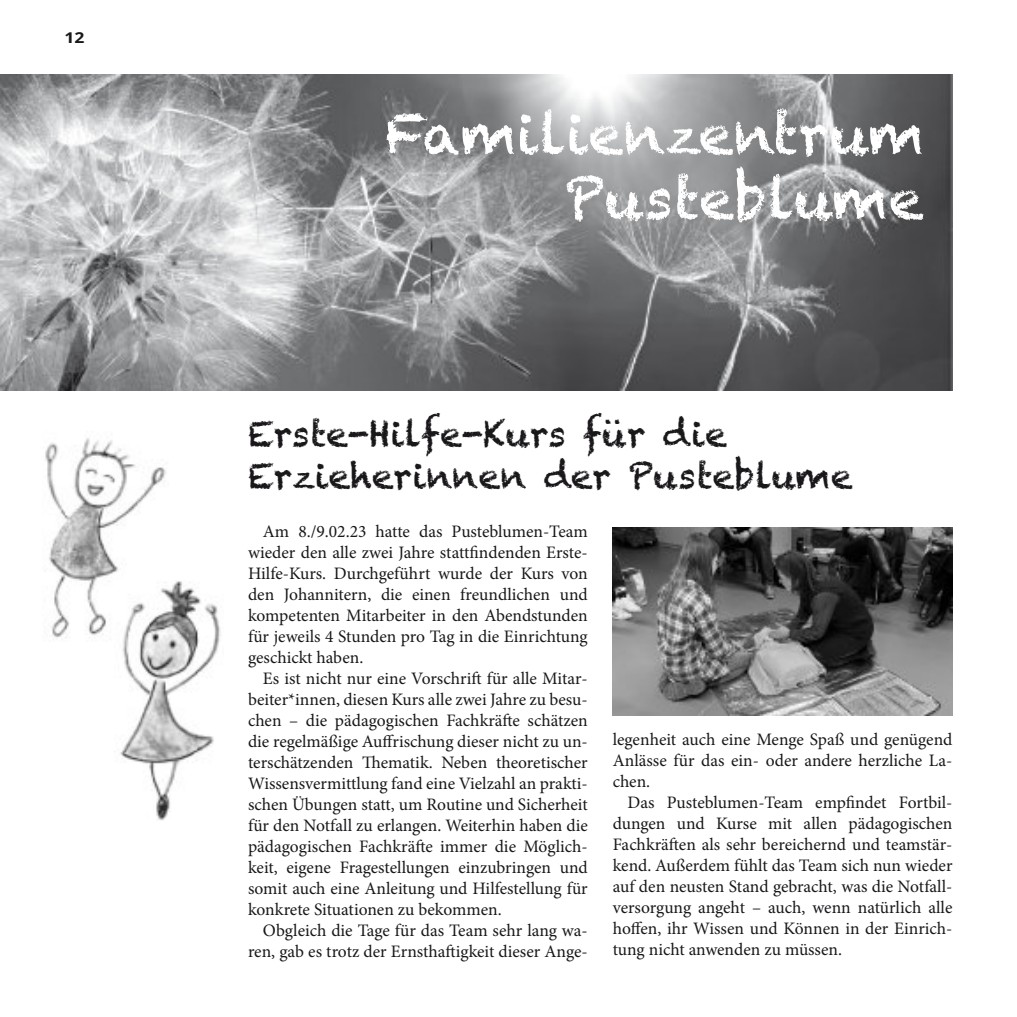
<style>
.page{position:relative;width:1017px;height:1017px;background:#fff}
.page>*{position:absolute;margin:0;border:0;box-sizing:border-box;transform-origin:0 0}
.t1{font:56px/64.8px "Chalkduster";color:#fff;text-align:right}
.t2{font:35px/42px "Chalkduster";color:#1a171b}
.t3{font:17.5px/21px "Minion Pro";color:#1a171b;text-align:justify}
.t4{font:700 14.88px "Open Sans";color:#1a171b;scale:1.18 1}
</style>
<div class="page">
<img style="left:0;top:74px;width:952px;height:316px">
<img style="left:45px;top:438px;width:121px;height:200px">
<img style="left:114px;top:581px;width:107px;height:239px">
<img style="left:613px;top:528px;width:339px;height:187px">
<p class="t4" style="left:64px;top:27px;width:18px">12</p>
<h1 class="t1" style="left:385px;top:101px;width:540px">Familienzentrum<br>Pusteblume</h1>
<h2 class="t2" style="left:248px;top:413px;width:606px">Erste-Hilfe-Kurs für die<br>Erzieherinnen der Pusteblume</h2>
<p class="t3" style="left:248px;top:523px;width:341px;text-indent:15px">Am 8./9.02.23 hatte das Pusteblumen-Team wieder den alle zwei Jahre stattfindenden Erste-Hilfe-Kurs. Durchgeführt wurde der Kurs von den Johannitern, die einen freundlichen und kompetenten Mitarbeiter in den Abendstunden für jeweils 4 Stunden pro Tag in die Einrichtung geschickt haben.</p>
<p class="t3" style="left:248px;top:670px;width:341px;text-indent:15px">Es ist nicht nur eine Vorschrift für alle Mitar&shy;beiter*innen, diesen Kurs alle zwei Jahre zu besu&shy;chen – die pädagogischen Fachkräfte schätzen die regelmäßige Auffrischung dieser nicht zu un&shy;terschätzenden Thematik. Neben theoretischer Wissensvermittlung fand eine Vielzahl an prakti&shy;schen Übungen statt, um Routine und Sicherheit für den Notfall zu erlangen. Weiterhin haben die pädagogischen Fachkräfte immer die Möglich&shy;keit, eigene Fragestellungen einzubringen und somit auch eine Anleitung und Hilfestellung für konkrete Situationen zu bekommen.</p>
<p class="t3" style="left:248px;top:922px;width:341px;text-align:right">Obgleich die Tage für das Team sehr lang wa&shy;ren, gab es trotz der Ernsthaftigkeit dieser Ange-</p>
<p class="t3" style="left:613px;top:731px;width:341px">legenheit auch eine Menge Spaß und genügend Anlässe für das ein- oder andere herzliche La&shy;chen.</p>
<p class="t3" style="left:613px;top:794px;width:341px;text-indent:15px">Das Pusteblumen-Team empfindet Fortbil&shy;dungen und Kurse mit allen pädagogischen Fachkräften als sehr bereichernd und teamstär&shy;kend. Außerdem fühlt das Team sich nun wieder auf den neusten Stand gebracht, was die Notfall&shy;versorgung angeht – auch, wenn natürlich alle hoffen, ihr Wissen und Können in der Einrich&shy;tung nicht anwenden zu müssen.</p>
</div>
